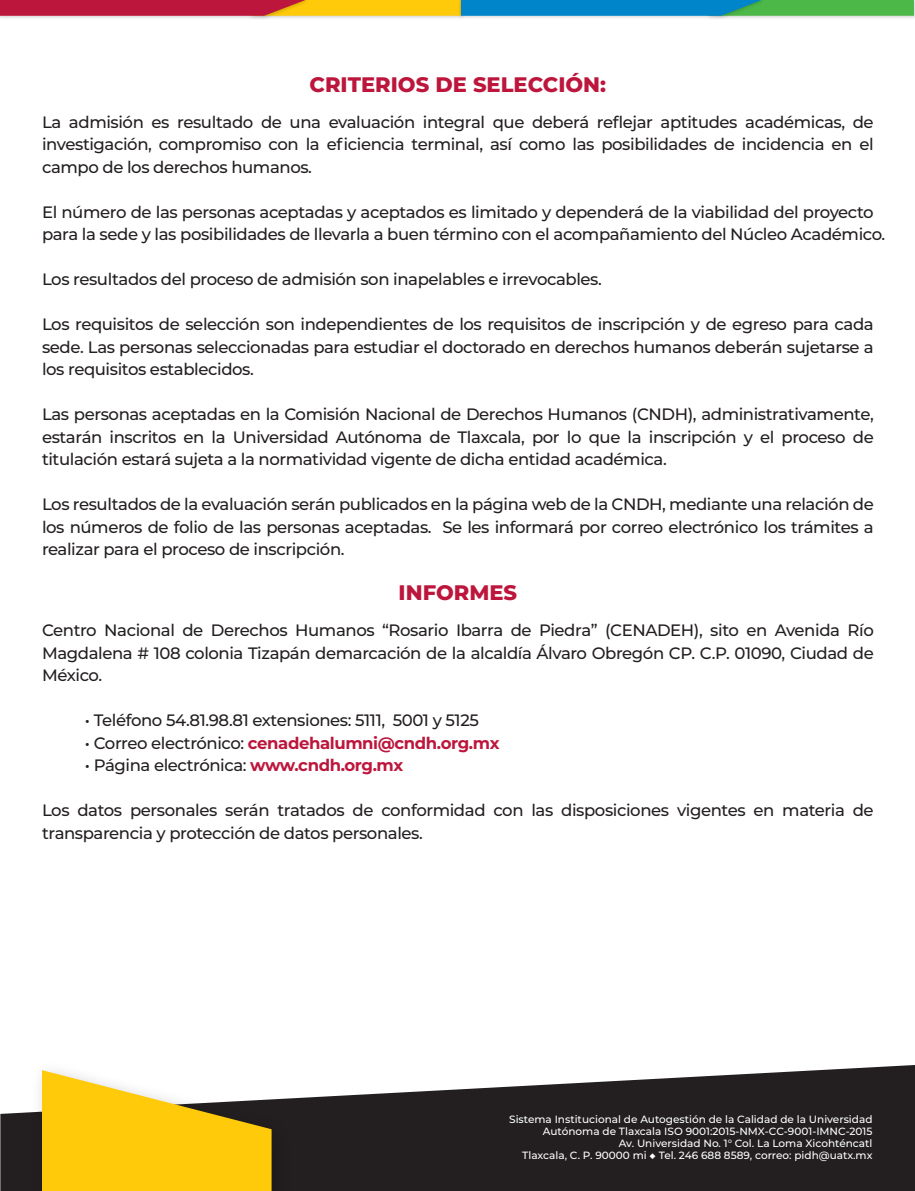
<style>
.page{position:relative;width:915px;height:1191px;background:#fff}
.page>*{position:absolute;margin:0;border:0;box-sizing:border-box;transform-origin:0 0}
.t1{font:800 21px "Montserrat";color:#bd163c}
.t2{font:500 16.5px/22.5px "Montserrat";letter-spacing:-.025em;color:#231f20;text-align:justify}
.t3{font:700 16.5px "Montserrat";letter-spacing:-.025em;color:#bd163c}
.t4{font:500 10.5px/12px "Montserrat";color:#fff;text-align:right}
.s1{font-weight:500;color:#231f20}
.s2{font-weight:700;color:#bd163c}
</style>
<div class="page">
<svg style="left:0;top:1065px;width:914px;height:126px;background:#423e3f"></svg>
<img style="left:24px;top:1065px;width:272px;height:126px">
<svg style="left:42px;top:1070px;width:229px;height:121px"></svg>
<img style="left:767px;top:0;width:147px;height:18px">
<svg style="left:0;top:0;width:913px;height:16px;background:#7b7961"></svg>
<p class="t1" style="left:309px;top:69px;width:298px">CRITERIOS DE SELECCIÓN:</p>
<p class="t2" style="left:42px;top:110px;width:833px">La admisión es resultado de una evaluación integral que deberá reflejar aptitudes académicas, de investigación, compromiso con la eficiencia terminal, así como las posibilidades de incidencia en el campo de los derechos humanos.</p>
<p class="t2" style="left:42px;top:200px;width:844px">El número de las personas aceptadas y aceptados es limitado y dependerá de la viabilidad del proyecto para la sede y las posibilidades de llevarla a buen término con el acompañamiento del Núcleo Académico.</p>
<p class="t2" style="left:42px;top:267px;width:561px">Los resultados del proceso de admisión son inapelables e irrevocables.</p>
<p class="t2" style="left:42px;top:312px;width:833px">Los requisitos de selección son independientes de los requisitos de inscripción y de egreso para cada sede. Las personas seleccionadas para estudiar el doctorado en derechos humanos deberán sujetarse a los requisitos establecidos.</p>
<p class="t2" style="left:42px;top:402px;width:833px">Las personas aceptadas en la Comisión Nacional de Derechos Humanos (CNDH), administrativamente, estarán inscritos en la Universidad Autónoma de Tlaxcala, por lo que la inscripción y el proceso de titulación estará sujeta a la normatividad vigente de dicha entidad académica.</p>
<p class="t2" style="left:42px;top:492px;width:833px">Los resultados de la evaluación serán publicados en la página web de la CNDH, mediante una relación de los números de folio de las personas aceptadas. Se les informará por correo electrónico los trámites a realizar para el proceso de inscripción.</p>
<p class="t1" style="left:398px;top:577px;width:120px">INFORMES</p>
<p class="t2" style="left:42px;top:618px;width:833px">Centro Nacional de Derechos Humanos “Rosario Ibarra de Piedra” (CENADEH), sito en Avenida Río Magdalena # 108 colonia Tizapán demarcación de la alcaldía Álvaro Obregón CP. C.P. 01090, Ciudad de México.</p>
<p class="t2" style="left:85px;top:708px;width:395px">• Teléfono 54.81.98.81 extensiones: 5111, 5001 y 5125</p>
<p class="t3" style="left:85px;top:731px;width:416px"><span class="s1">• Correo electrónico:</span> cenadehalumni@cndh.org.mx</p>
<p class="t2" style="left:85px;top:753px;width:320px">• Página electrónica: <span class="s2">www.cndh.org.mx</span></p>
<p class="t2" style="left:42px;top:798px;width:832px">Los datos personales serán tratados de conformidad con las disposiciones vigentes en materia de transparencia y protección de datos personales.</p>
<p class="t4" style="left:509px;top:1113px;width:365px">Sistema Institucional de Autogestión de la Calidad de la Universidad Autónoma de Tlaxcala ISO 9001:2015-NMX-CC-9001-IMNC-2015<br>Av. Universidad No. 1° Col. La Loma Xicohténcatl<br>Tlaxcala, C. P. 90000 mi ◆ Tel. 246 688 8589, correo: pidh@uatx.mx</p>
</div>
